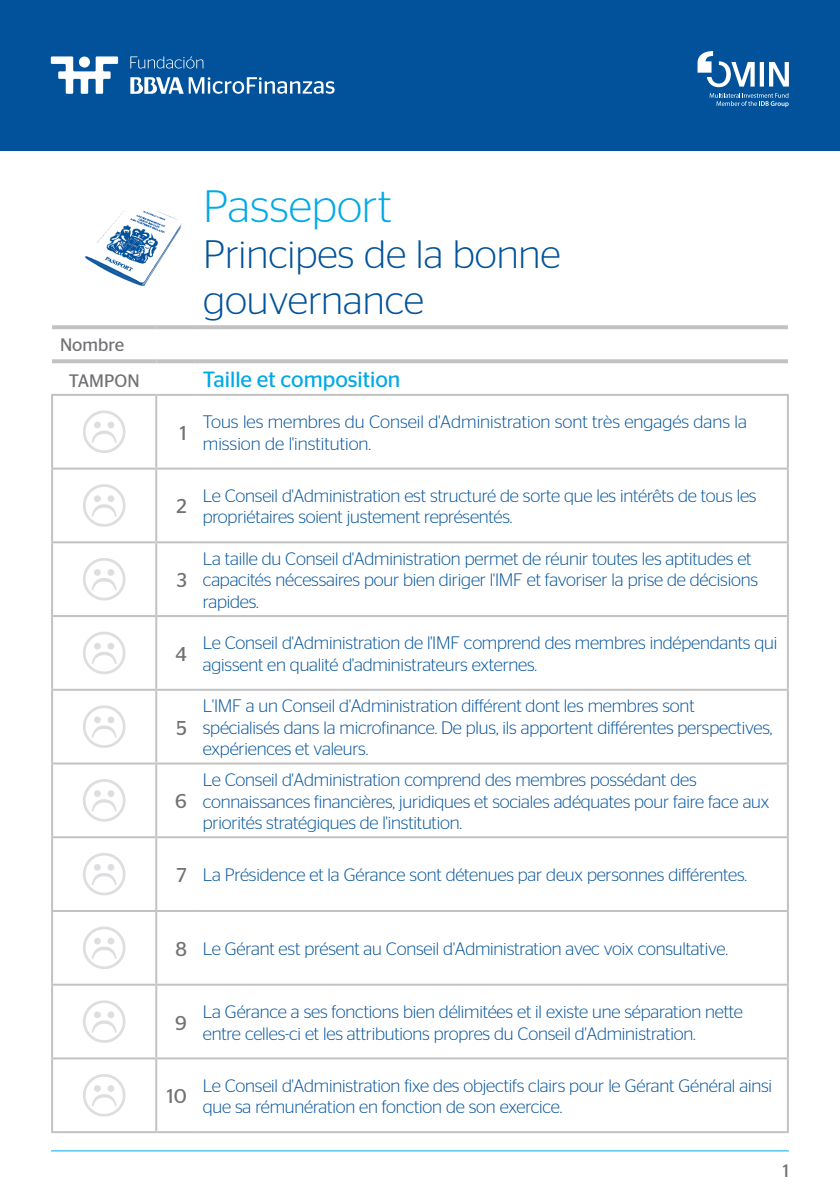
<style>
.page{position:relative;width:840px;height:1191px;background:#fff}
.page>*{position:absolute;margin:0;border:0;box-sizing:border-box;transform-origin:0 0}
.t1{font:300 45.4px "Stag Sans";color:#00a9e7}
.t2{font:300 39.6px/46px "Stag Sans";color:#01529a}
.t3{font:22px "Stag Sans";color:#00a9e7}
.t4{font:20px "Stag Sans";color:#717074}
.t5{font:300 18px/21.6px "Stag Sans";letter-spacing:-.01em;color:#01529a}
.t6{font:18px/35.4px "Stag Sans";color:#717074}
.s1{font-weight:400;font-size:20px;color:#717074}
</style>
<div class="page">
<hr style="left:51px;top:1150px;width:737px;height:1px;background:#00a9e7">
<div style="left:0;top:0;width:839px;height:150px;background:#01529a"></div>
<svg style="left:51px;top:56px;width:67px;height:38px"></svg>
<svg style="left:130px;top:56px;width:73px;height:13px"></svg>
<svg style="left:130px;top:77px;width:204px;height:17px"></svg>
<img style="left:85px;top:211px;width:97px;height:75px">
<svg style="left:52px;top:325px;width:104px;height:4px"></svg>
<svg style="left:156px;top:325px;width:39px;height:4px"></svg>
<svg style="left:195px;top:325px;width:592px;height:4px;background:#c5c5c8"></svg>
<svg style="left:52px;top:359px;width:104px;height:4px"></svg>
<svg style="left:156px;top:359px;width:39px;height:4px"></svg>
<svg style="left:195px;top:359px;width:592px;height:4px;background:#c6c6c8"></svg>
<hr style="left:51px;top:394px;width:105px;height:2px;background:#c2c2c5">
<hr style="left:51px;top:396px;width:2px;height:71px;background:#c2c2c5">
<hr style="left:156px;top:394px;width:39px;height:2px;background:#c2c2c5">
<hr style="left:155px;top:396px;width:2px;height:71px;background:#c2c2c5">
<hr style="left:195px;top:394px;width:593px;height:2px;background:#c2c2c5">
<hr style="left:51px;top:467px;width:105px;height:2px;background:#c2c2c5">
<hr style="left:51px;top:469px;width:2px;height:72px;background:#c2c2c5">
<hr style="left:156px;top:467px;width:39px;height:2px;background:#c2c2c5">
<hr style="left:155px;top:469px;width:2px;height:72px;background:#c2c2c5">
<hr style="left:51px;top:541px;width:105px;height:2px;background:#c2c2c5">
<hr style="left:51px;top:543px;width:2px;height:72px;background:#c2c2c5">
<hr style="left:156px;top:541px;width:39px;height:2px;background:#c2c2c5">
<hr style="left:155px;top:543px;width:2px;height:72px;background:#c2c2c5">
<hr style="left:51px;top:615px;width:105px;height:2px;background:#c2c2c5">
<hr style="left:51px;top:617px;width:2px;height:72px;background:#c2c2c5">
<hr style="left:156px;top:615px;width:39px;height:2px;background:#c2c2c5">
<hr style="left:155px;top:617px;width:2px;height:72px;background:#c2c2c5">
<hr style="left:51px;top:689px;width:105px;height:2px;background:#c2c2c5">
<hr style="left:51px;top:691px;width:2px;height:71px;background:#c2c2c5">
<hr style="left:156px;top:689px;width:39px;height:2px;background:#c2c2c5">
<hr style="left:155px;top:691px;width:2px;height:71px;background:#c2c2c5">
<hr style="left:51px;top:762px;width:105px;height:2px;background:#c2c2c5">
<hr style="left:51px;top:764px;width:2px;height:72px;background:#c2c2c5">
<hr style="left:156px;top:762px;width:39px;height:2px;background:#c2c2c5">
<hr style="left:155px;top:764px;width:2px;height:72px;background:#c2c2c5">
<hr style="left:51px;top:836px;width:105px;height:2px;background:#c2c2c5">
<hr style="left:51px;top:838px;width:2px;height:72px;background:#c2c2c5">
<hr style="left:156px;top:836px;width:39px;height:2px;background:#c2c2c5">
<hr style="left:155px;top:838px;width:2px;height:72px;background:#c2c2c5">
<hr style="left:51px;top:910px;width:105px;height:2px;background:#c2c2c5">
<hr style="left:51px;top:912px;width:2px;height:71px;background:#c2c2c5">
<hr style="left:156px;top:910px;width:39px;height:2px;background:#c2c2c5">
<hr style="left:155px;top:912px;width:2px;height:71px;background:#c2c2c5">
<hr style="left:51px;top:983px;width:105px;height:2px;background:#c2c2c5">
<hr style="left:51px;top:985px;width:2px;height:72px;background:#c2c2c5">
<hr style="left:156px;top:983px;width:39px;height:2px;background:#c2c2c5">
<hr style="left:155px;top:985px;width:2px;height:72px;background:#c2c2c5">
<hr style="left:51px;top:1057px;width:105px;height:2px;background:#c2c2c5">
<hr style="left:51px;top:1059px;width:2px;height:72px;background:#c2c2c5">
<hr style="left:156px;top:1057px;width:39px;height:2px;background:#c2c2c5">
<hr style="left:155px;top:1059px;width:2px;height:72px;background:#c2c2c5">
<hr style="left:51px;top:1131px;width:105px;height:2px;background:#c2c2c5">
<hr style="left:156px;top:1131px;width:39px;height:2px;background:#c2c2c5">
<hr style="left:195px;top:467px;width:593px;height:2px;background:#c2c2c5">
<hr style="left:195px;top:541px;width:593px;height:2px;background:#c2c2c5">
<hr style="left:195px;top:615px;width:593px;height:2px;background:#c2c2c5">
<hr style="left:195px;top:689px;width:593px;height:2px;background:#c2c2c5">
<hr style="left:195px;top:762px;width:593px;height:2px;background:#c2c2c5">
<hr style="left:195px;top:836px;width:593px;height:2px;background:#c2c2c5">
<hr style="left:195px;top:910px;width:593px;height:2px;background:#c2c2c5">
<hr style="left:195px;top:983px;width:593px;height:2px;background:#c2c2c5">
<hr style="left:195px;top:1057px;width:593px;height:2px;background:#c2c2c5">
<hr style="left:786px;top:396px;width:2px;height:71px;background:#c2c2c5">
<hr style="left:786px;top:469px;width:2px;height:72px;background:#c2c2c5">
<hr style="left:786px;top:543px;width:2px;height:72px;background:#c2c2c5">
<hr style="left:786px;top:617px;width:2px;height:72px;background:#c2c2c5">
<hr style="left:786px;top:691px;width:2px;height:71px;background:#c2c2c5">
<hr style="left:786px;top:764px;width:2px;height:72px;background:#c2c2c5">
<hr style="left:786px;top:838px;width:2px;height:72px;background:#c2c2c5">
<hr style="left:786px;top:912px;width:2px;height:71px;background:#c2c2c5">
<hr style="left:786px;top:985px;width:2px;height:72px;background:#c2c2c5">
<hr style="left:786px;top:1059px;width:2px;height:72px;background:#c2c2c5">
<hr style="left:195px;top:1131px;width:593px;height:2px;background:#c2c2c5">
<svg style="left:83px;top:410px;width:42px;height:43px"></svg>
<svg style="left:83px;top:484px;width:42px;height:43px"></svg>
<svg style="left:83px;top:558px;width:42px;height:42px"></svg>
<svg style="left:83px;top:631px;width:42px;height:43px"></svg>
<svg style="left:83px;top:705px;width:42px;height:43px"></svg>
<svg style="left:83px;top:779px;width:42px;height:42px"></svg>
<svg style="left:83px;top:853px;width:42px;height:42px"></svg>
<svg style="left:83px;top:926px;width:42px;height:43px"></svg>
<svg style="left:83px;top:1000px;width:42px;height:42px"></svg>
<svg style="left:83px;top:1074px;width:42px;height:42px"></svg>
<svg style="left:697px;top:51px;width:91px;height:36px"></svg>
<svg style="left:709px;top:93px;width:79px;height:14px"></svg>
<p class="t6" style="left:69px;top:327px;width:72px;text-indent:-9px">Nombre<br>TAMPON</p>
<h1 class="t1" style="left:203px;top:181px;width:190px">Passeport</h1>
<h2 class="t2" style="left:203px;top:230px;width:359px">Principes de la bonne gouvernance</h2>
<p class="t3" style="left:203px;top:367px;width:199px">Taille et composition</p>
<p class="t4" style="left:180px;top:421px;width:8px">1</p>
<p class="t5" style="left:203px;top:411px;width:545px">Tous les membres du Conseil d'Administration sont très engagés dans la mission de l'institution.</p>
<p class="t4" style="left:176px;top:495px;width:12px">2</p>
<p class="t5" style="left:203px;top:484px;width:555px">Le Conseil d'Administration est structuré de sorte que les intérêts de tous les propriétaires soient justement représentés.</p>
<p class="t4" style="left:177px;top:569px;width:12px">3</p>
<p class="t5" style="left:203px;top:547px;width:556px">La taille du Conseil d'Administration permet de réunir toutes les aptitudes et capacités nécessaires pour bien diriger l'IMF et favoriser la prise de décisions rapides.</p>
<p class="t4" style="left:175px;top:642px;width:13px">4</p>
<p class="t5" style="left:203px;top:632px;width:575px">Le Conseil d'Administration de l'IMF comprend des membres indépendants qui agissent en qualité d'administrateurs externes.</p>
<p class="t4" style="left:176px;top:716px;width:12px">5</p>
<p class="t5" style="left:203px;top:695px;width:570px">L'IMF a un Conseil d'Administration différent dont les membres sont spécialisés dans la microfinance. De plus, ils apportent différentes perspectives, expériences et valeurs.</p>
<p class="t5" style="left:203px;top:768px;width:567px">Le Conseil d'Administration comprend des membres possédant des connaissances financières, juridiques et sociales adéquates pour faire face aux priorités stratégiques de l'institution.</p>
<p class="t5" style="left:176px;top:864px;width:571px"><span class="s1">7</span> La Présidence et la Gérance sont détenues par deux personnes différentes.</p>
<p class="t4" style="left:175px;top:790px;width:13px">6</p>
<p class="t5" style="left:175px;top:937px;width:554px"><span class="s1">8</span> Le Gérant est présent au Conseil d'Administration avec voix consultative.</p>
<p class="t4" style="left:175px;top:1011px;width:13px">9</p>
<p class="t5" style="left:203px;top:1000px;width:541px">La Gérance a ses fonctions bien délimitées et il existe une séparation nette entre celles-ci et les attributions propres du Conseil d'Administration.</p>
<p class="t4" style="left:167px;top:1085px;width:21px">10</p>
<p class="t5" style="left:203px;top:1074px;width:570px">Le Conseil d'Administration fixe des objectifs clairs pour le Gérant Général ainsi que sa rémunération en fonction de son exercice.</p>
<p class="t6" style="left:782px;top:1153px;width:8px">1</p>
</div>
